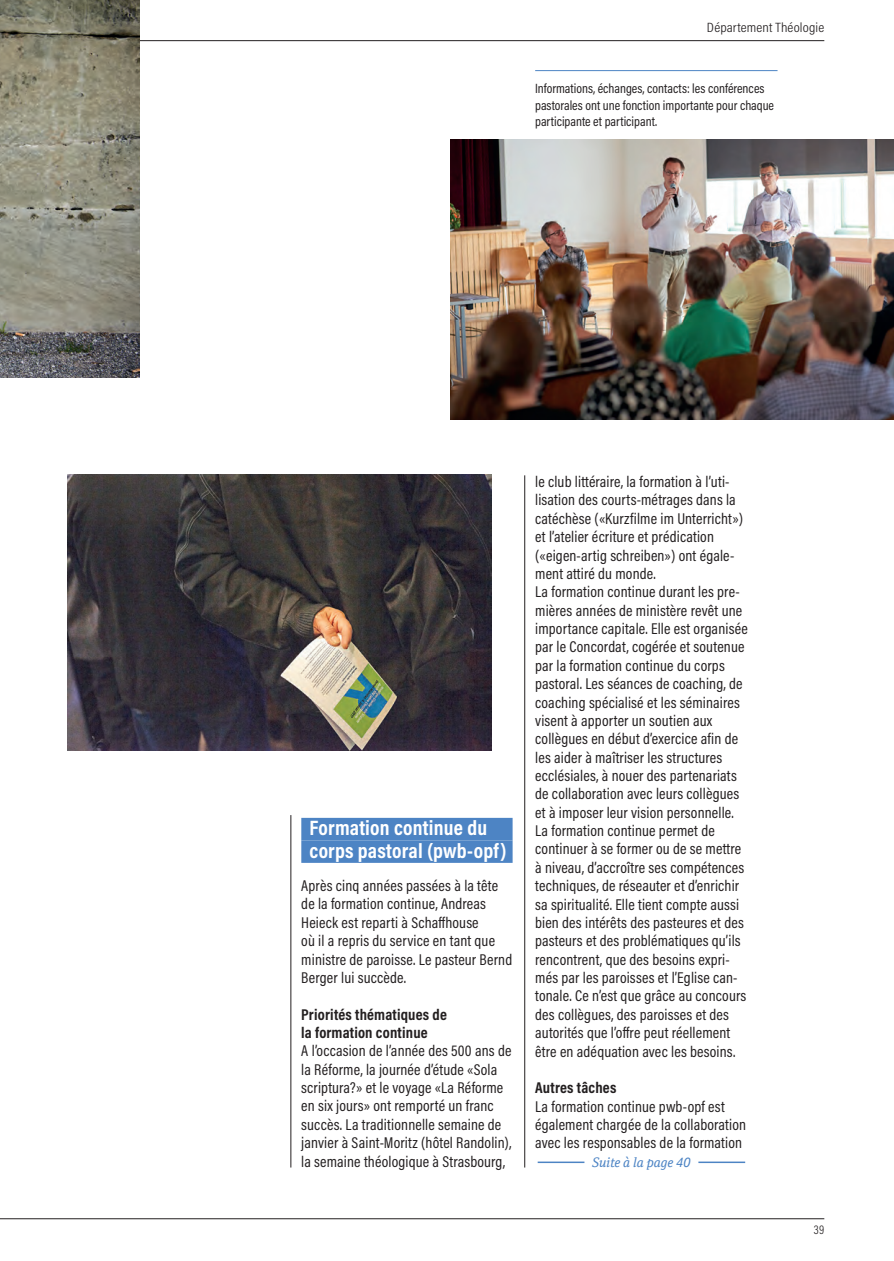
<style>
.page{position:relative;width:894px;height:1261px;background:#fff}
.page>*{position:absolute;margin:0;border:0;box-sizing:border-box;transform-origin:0 0}
.t1{font:700 21px/22.5px "Acumin Pro Cond";letter-spacing:.01em;color:#fff}
.t2{font:15.75px/18.3px "Acumin Pro Cond";letter-spacing:.01em;color:#231f20}
.t3{font:700 15.75px/18.3px "Acumin Pro Cond";letter-spacing:.01em;color:#231f20}
.t4{font:13.5px/16.2px "Acumin Pro Cond";color:#231f20}
.t5{font:300 13.5px "Acumin Pro Cond";letter-spacing:.01em;color:#231f20;scale:1.1 1}
.t6{font:italic 13.2px "Cordale";color:#4d84c4}
.t7{font:300 12.75px "Acumin Pro Cond";color:#231f20}
</style>
<div class="page">
<hr style="left:0;top:1218px;width:824px;height:1px;background:#231f20">
<hr style="left:0;top:40px;width:824px;height:1px;background:#231f20">
<div style="left:301px;top:818px;width:212px;height:22px;background:#4d84c4"></div>
<div style="left:301px;top:840px;width:212px;height:23px;background:#4d84c4"></div>
<img style="left:450px;top:139px;width:444px;height:280px">
<img style="left:67px;top:474px;width:425px;height:276px">
<hr style="left:535px;top:70px;width:243px;height:1px;background:#4d84c4">
<hr style="left:291px;top:815px;width:1px;height:352px;background:#231f20">
<hr style="left:524px;top:475px;width:1px;height:692px;background:#231f20">
<img style="left:0;top:0;width:140px;height:378px">
<hr style="left:538px;top:1161px;width:46px;height:2px;background:#4d84c4">
<hr style="left:698px;top:1161px;width:47px;height:2px;background:#4d84c4">
<p class="t5" style="left:707px;top:19px;width:108px">Département Théologie</p>
<p class="t4" style="left:535px;top:80px;width:240px">Informations, échanges, contacts: les conférences pastorales ont une fonction importante pour chaque participante et participant.</p>
<h1 class="t1" style="left:310px;top:816px;width:198px">Formation continue du corps pastoral (pwb-opf)</h1>
<p class="t2" style="left:301px;top:876px;width:212px">Après cinq années passées à la tête de la formation continue, Andreas<br>Heieck est reparti à Schaffhouse<br>où il a repris du service en tant que ministre de paroisse. Le pasteur Bernd<br>Berger lui succède.</p>
<p class="t3" style="left:301px;top:1004px;width:147px">Priorités thématiques de la formation continue</p>
<p class="t2" style="left:301px;top:1041px;width:212px">A l’occasion de l’année des 500 ans de la Réforme, la journée d’étude «Sola scriptura?» et le voyage «La Réforme en six jours» ont remporté un franc succès. La traditionnelle semaine de janvier à Saint-Moritz (hôtel Randolin), la semaine théologique à Strasbourg,</p>
<p class="t2" style="left:535px;top:472px;width:214px">le club littéraire, la formation à l’uti&shy;lisation des courts-métrages dans la catéchèse («Kurzfilme im Unterricht») et l’atelier écriture et prédication («eigen-artig schreiben») ont égale&shy;ment attiré du monde.<br>La formation continue durant les pre&shy;mières années de ministère revêt une importance capitale. Elle est organisée par le Concordat, cogérée et soutenue par la formation continue du corps pastoral. Les séances de coaching, de coaching spécialisé et les séminaires visent à apporter un soutien aux collègues en début d’exercice afin de les aider à maîtriser les structures ecclésiales, à nouer des partenariats de collaboration avec leurs collègues et à imposer leur vision personnelle.<br>La formation continue permet de continuer à se former ou de se mettre à niveau, d’accroître ses compétences techniques, de réseauter et d’enrichir sa spiritualité. Elle tient compte aussi bien des intérêts des pasteures et des pasteurs et des problématiques qu’ils rencontrent, que des besoins expri&shy;més par les paroisses et l’Eglise can&shy;tonale. Ce n’est que grâce au concours des collègues, des paroisses et des autorités que l’offre peut réellement être en adéquation avec les besoins.</p>
<p class="t3" style="left:535px;top:1078px;width:83px">Autres tâches</p>
<p class="t2" style="left:535px;top:1096px;width:212px">La formation continue pwb-opf est également chargée de la collaboration avec les responsables de la formation</p>
<p class="t6" style="left:592px;top:1155px;width:100px">Suite à la page 40</p>
<p class="t7" style="left:814px;top:1221px;width:12px">39</p>
</div>
